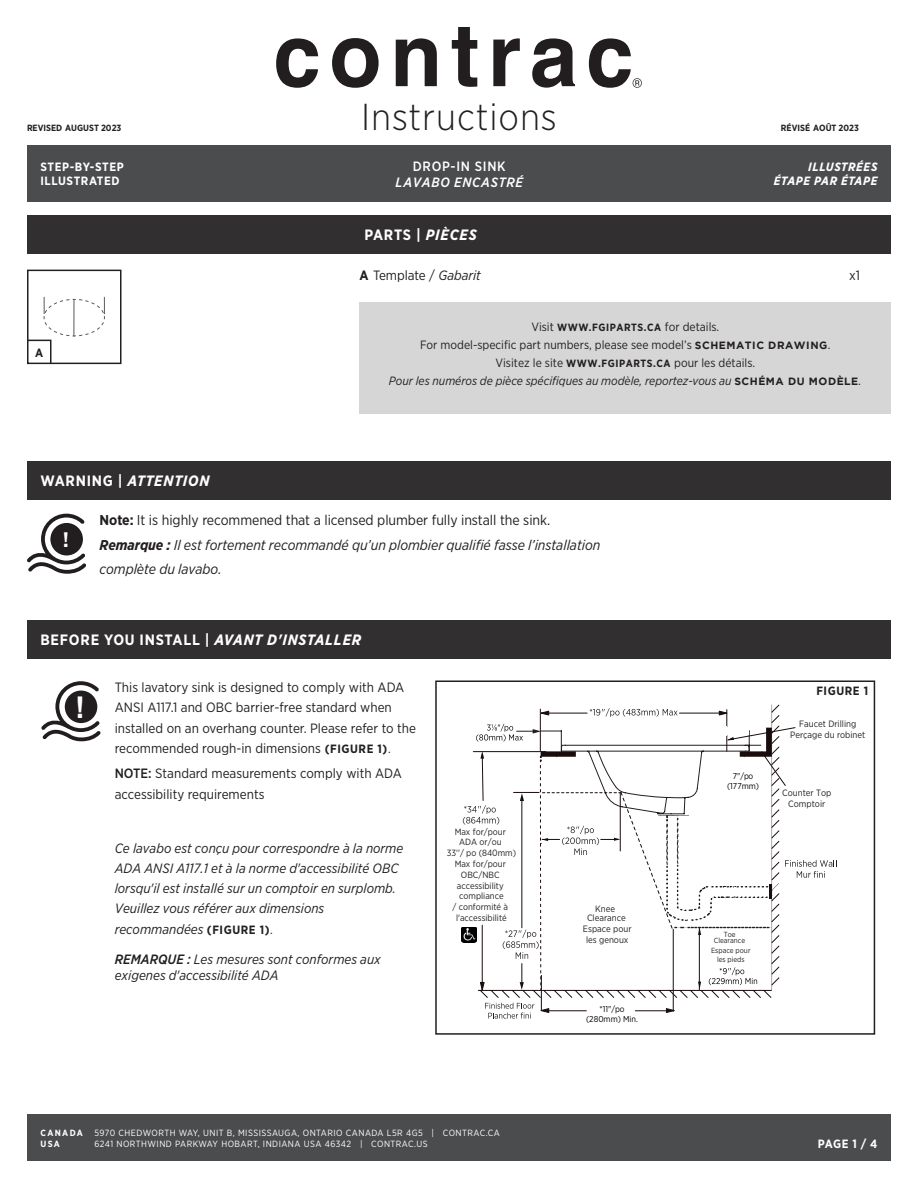
<style>
.page{position:relative;width:918px;height:1188px;background:#fff}
.page>*{position:absolute;margin:0;border:0;box-sizing:border-box;transform-origin:0 0}
.t1{font:300 37.5px "Gotham Narrow";letter-spacing:.025em;color:#231f20}
.t2{font:700 30px "Arial";color:#fff}
.t3{font:700 21px "Gotham Narrow";color:#fff}
.t4{font:700 15px "Gotham Narrow";letter-spacing:.05em;color:#fff}
.t5{font:italic 700 15px "Gotham Narrow";letter-spacing:.05em;color:#fff}
.t6{font:italic 14.25px/24.8px "Gotham Narrow";letter-spacing:-.005em;color:#231f20}
.t7{font:13.5px/20.2px "Gotham Narrow";color:#231f20}
.t8{font:italic 13.5px/20.2px "Gotham Narrow";color:#231f20}
.t9{font:italic 500 13.5px "Gotham Narrow";letter-spacing:.05em;color:#fff}
.t10{font:500 13.5px "Gotham Narrow";letter-spacing:.05em;color:#fff}
.t11{font:12px/18px "Gotham Narrow";color:#231f20;text-align:center}
.t12{font:700 12px/14.4px "Gotham Narrow";letter-spacing:.05em;color:#fff}
.t13{font:italic 700 12px/14.4px "Gotham Narrow";letter-spacing:.05em;color:#fff;text-align:right}
.t14{font:700 12px "Gotham Narrow";letter-spacing:.05em;color:#231f20}
.t15{font:9.15px/11.4px "Gotham Narrow";color:#231f20;text-align:center}
.t16{font:9px "Gotham Narrow";letter-spacing:.05em;color:#fff}
.t17{font:9px/10.8px "Gotham Narrow";color:#231f20;text-align:center}
.t18{font:700 9px "Gotham Narrow";color:#231f20}
.t19{font:700 9px "Gotham Narrow";letter-spacing:.15em;color:#fff}
.t20{font:8.55px/9.9px "Gotham Narrow";color:#000001;text-align:center}
.t21{font:7.35px/5.8px "Gotham Narrow";color:#231f20;text-align:center}
.s1{font-style:italic}
.s2{font-weight:700}
.s3{font-weight:700;font-size:10.5px}
.s4{font-family:"Gotham";font-weight:700;font-size:10.5px}
.s5{font-style:normal}
.s6{font-weight:700;font-style:normal}
.s7{font-weight:700;font-size:12px}
.s8{font-size:12px}
.s9{font-weight:500}
.s10{font-weight:700;font-style:normal;font-size:12px}
.s11{font-style:normal;font-size:12px}
</style>
<div class="page">
<svg style="left:276px;top:38px;width:42px;height:50px"></svg>
<svg style="left:332px;top:38px;width:47px;height:50px"></svg>
<svg style="left:396px;top:38px;width:41px;height:48px"></svg>
<svg style="left:452px;top:27px;width:25px;height:60px"></svg>
<svg style="left:493px;top:38px;width:27px;height:48px"></svg>
<svg style="left:532px;top:38px;width:43px;height:50px"></svg>
<svg style="left:589px;top:38px;width:53px;height:50px"></svg>
<div style="left:27px;top:145px;width:864px;height:57px;background:#4b4c4d"></div>
<div style="left:27px;top:1115px;width:864px;height:46px;background:#4b4c4d"></div>
<div style="left:27px;top:461px;width:864px;height:39px;background:#312f30"></div>
<svg style="left:27px;top:514px;width:59px;height:60px"></svg>
<div style="left:50px;top:523px;width:33px;height:32px;background:#221d1f;border-radius:50%"></div>
<div style="left:27px;top:270px;width:95px;height:94px;border:2px solid #231f20"></div>
<svg style="left:27px;top:297px;width:78px;height:68px"></svg>
<div style="left:360px;top:302px;width:531px;height:111px;background:#d6d6d6"></div>
<div style="left:27px;top:215px;width:864px;height:39px;background:#312f30"></div>
<svg style="left:41px;top:681px;width:60px;height:60px"></svg>
<div style="left:65px;top:691px;width:32px;height:32px;background:#221d1f;border-radius:50%"></div>
<div style="left:27px;top:620px;width:864px;height:39px;background:#312f30"></div>
<img style="left:461px;top:927px;width:2px;height:15px">
<svg style="left:463px;top:704px;width:374px;height:315px"></svg>
<div style="left:435px;top:680px;width:440px;height:355px;border:2px solid #231f20"></div>
<div style="left:562px;top:726px;width:165px;height:9px;background:#fff"></div>
<div style="left:727px;top:728px;width:22px;height:7px;background:#fff"></div>
<h1 class="t1" style="left:361px;top:94px;width:197px">Instructions</h1>
<p class="t10" style="left:413px;top:157px;width:94px">DROP-IN SINK</p>
<p class="t9" style="left:396px;top:174px;width:129px">LAVABO ENCASTRÉ</p>
<p class="t18" style="left:27px;top:122px;width:96px">REVISED AUGUST 2023</p>
<p class="t18" style="left:781px;top:122px;width:80px">RÉVISÉ AOÛT 2023</p>
<p class="t12" style="left:40px;top:159px;width:85px">STEP-BY-STEP<br>ILLUSTRATED</p>
<p class="t13" style="left:774px;top:159px;width:105px">ILLUSTRÉES<br>ÉTAPE PAR ÉTAPE</p>
<p class="t4" style="left:364px;top:225px;width:114px">PARTS | <span class="s1">PIÈCES</span></p>
<p class="t14" style="left:35px;top:345px;width:10px">A</p>
<p class="t7" style="left:360px;top:265px;width:123px"><span class="s2">A</span> Template / <span class="s1">Gabarit</span></p>
<p class="t7" style="left:849px;top:265px;width:12px">x1</p>
<p class="t11" style="left:389px;top:318px;width:474px">Visit <span class="s3">WWW.FGIPARTS.CA</span> for details.<br>For model-specific part numbers, please see model’s <span class="s4">SCHEMATIC DRAWING</span>.<br>Visitez le site <span class="s3">WWW.FGIPARTS.CA</span> pour les détails.<br><span class="s1">Pour les numéros de pièce spécifiques au modèle, reportez-vous au</span> <span class="s4">SCHÉMA DU MODÈLE</span><span class="s1">.</span></p>
<p class="t5" style="left:40px;top:471px;width:171px"><span class="s5">WARNING |</span> ATTENTION</p>
<p class="t6" style="left:100px;top:507px;width:502px"><span class="s6">Note:</span> <span class="s5">It is highly recommened that a licensed plumber fully install the sink.<br></span><span class="s2">Remarque :</span> Il est fortement recommandé qu’un plombier qualifié fasse l’installation complète du lavabo.</p>
<h3 class="t3" style="left:63px;top:526px;width:8px">!</h3>
<p class="t4" style="left:40px;top:630px;width:322px">BEFORE YOU INSTALL | <span class="s1">AVANT D'INSTALLER</span></p>
<h2 class="t2" style="left:75px;top:688px;width:11px">!</h2>
<p class="t7" style="left:115px;top:677px;width:303px">This lavatory sink is designed to comply with ADA ANSI A117.1 and OBC barrier-free standard when installed on an overhang counter. Please refer to the recommended rough-in dimensions <span class="s7">(FIGURE 1)</span><span class="s8">.</span></p>
<p class="t7" style="left:115px;top:763px;width:289px"><span class="s9">NOTE:</span> Standard measurements comply with ADA accessibility requirements</p>
<p class="t8" style="left:115px;top:837px;width:290px">Ce lavabo est conçu pour correspondre à la norme ADA ANSI A117.1 et à la norme d'accessibilité OBC lorsqu'il est installé sur un comptoir en surplomb.<br>Veuillez vous référer aux dimensions recommandées <span class="s10">(FIGURE 1)</span><span class="s11">.</span></p>
<p class="t8" style="left:115px;top:951px;width:268px;line-height:16.2px"><span class="s9">REMARQUE :</span> Les mesures sont conformes aux exigenes d'accessibilité ADA</p>
<p class="t17" style="left:447px;top:826px;width:71px">Max for/pour<br>ADA or/ou<br>33''/ po (840mm)<br>Max for/pour<br>OBC/NBC accessibility compliance<br>/ conformité à l'accessibilité</p>
<p class="t15" style="left:595px;top:903px;width:21px">Knee</p>
<p class="t15" style="left:583px;top:911px;width:50px">Clearance<br>Espace pour les genoux</p>
<p class="t20" style="left:586px;top:1004px;width:54px">*11"/po (280mm) Min.</p>
<p class="t20" style="left:727px;top:771px;width:34px">7"/po (177mm)</p>
<p class="t14" style="left:816px;top:684px;width:53px">FIGURE 1</p>
<p class="t15" style="left:790px;top:718px;width:77px;line-height:10.9px">Faucet Drilling<br>Perçage du robinet</p>
<p class="t15" style="left:782px;top:787px;width:51px;line-height:10.9px">Counter Top<br>Comptoir</p>
<p class="t21" style="left:714px;top:932px;width:33px">Toe<br>Clearance</p>
<p class="t21" style="left:711px;top:946px;width:41px;line-height:8.9px">Espace pour les pieds</p>
<p class="t19" style="left:40px;top:1127px;width:44px">CANADA</p>
<p class="t16" style="left:94px;top:1127px;width:407px">5970 CHEDWORTH WAY, UNIT B, MISSISSAUGA, ONTARIO CANADA L5R 4G5 | CONTRAC.CA</p>
<p class="t19" style="left:41px;top:1139px;width:21px">USA</p>
<p class="t16" style="left:95px;top:1139px;width:335px">6241 NORTHWIND PARKWAY HOBART, INDIANA USA 46342 | CONTRAC.US</p>
<p class="t12" style="left:818px;top:1136px;width:61px">PAGE 1 / 4</p>
</div>
